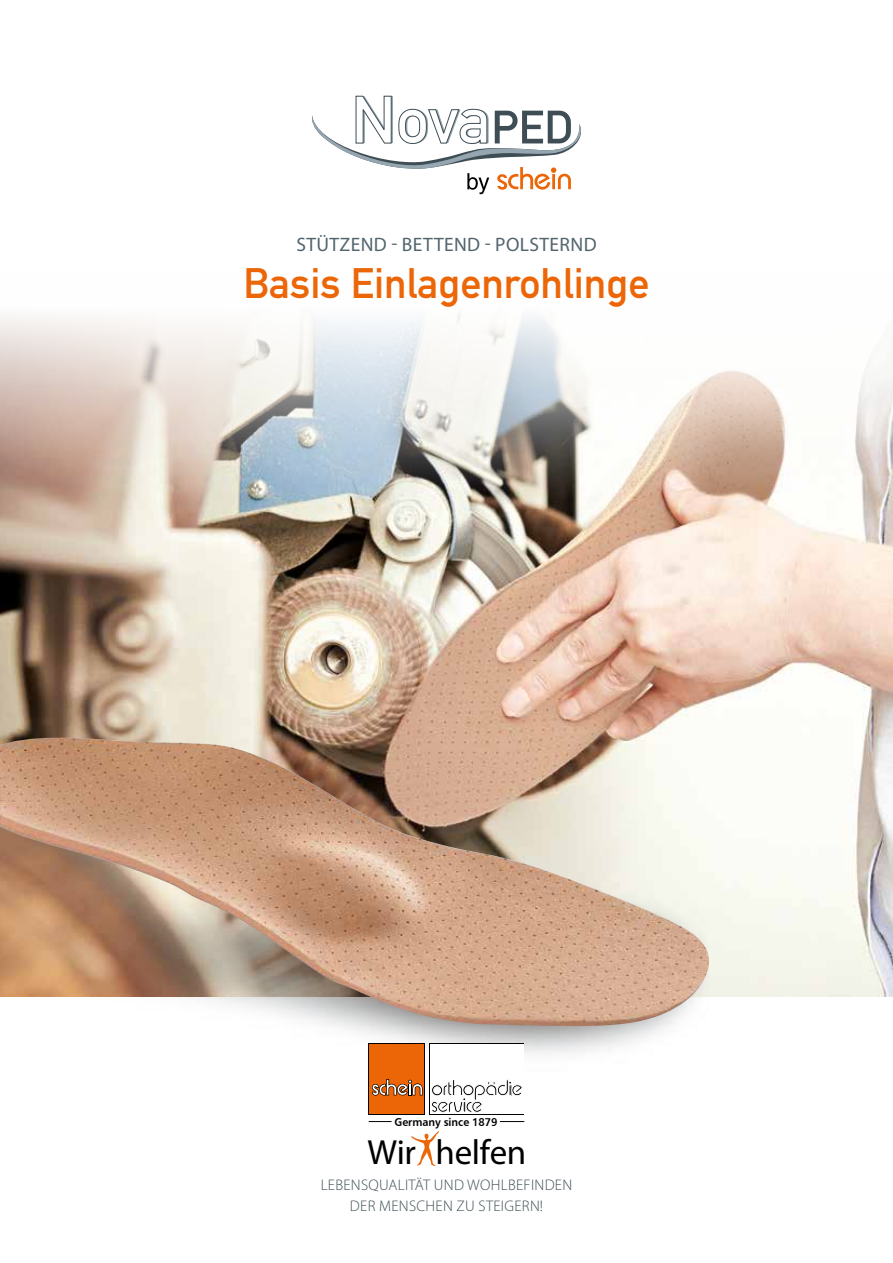
<style>
.page{position:relative;width:893px;height:1263px;background:#fff}
.page>*{position:absolute;margin:0;border:0;box-sizing:border-box;transform-origin:0 0}
.t1{font:42px "DIN Mittelschrift Alternate";color:#ec6608}
.t2{font:34.95px "Myriad Pro";letter-spacing:-.01em;color:#000}
.t3{font:19.5px "Myriad Pro";letter-spacing:.02em;color:#52646d}
.t4{font:300 15.45px/20.7px "Myriad Pro";letter-spacing:.02em;color:#3e4e54;text-align:center}
.t5{font:11.4px "Humanist 777 BT Bold B";color:#000;scale:.94 1}
</style>
<div class="page">
<img style="left:0;top:314px;width:893px;height:682px">
<svg style="left:311px;top:95px;width:270px;height:99px"></svg>
<img style="left:338px;top:1026px;width:330px;height:75px">
<img style="left:0;top:738px;width:709px;height:288px">
<svg style="left:429px;top:1044px;width:95px;height:71px"></svg>
<div style="left:430px;top:1044px;width:93px;height:70px;background:#fff"></div>
<svg style="left:431px;top:1079px;width:92px;height:34px"></svg>
<div style="left:369px;top:1044px;width:56px;height:71px;background:#000"></div>
<div style="left:369px;top:1044px;width:55px;height:70px;background:#ec6608"></div>
<svg style="left:372px;top:1079px;width:51px;height:17px"></svg>
<svg style="left:369px;top:1121px;width:23px;height:1px"></svg>
<svg style="left:500px;top:1121px;width:24px;height:1px"></svg>
<svg style="left:411px;top:1131px;width:28px;height:35px"></svg>
<p class="t3" style="left:296px;top:232px;width:302px">STÜTZEND - BETTEND - POLSTERND</p>
<h1 class="t1" style="left:244px;top:258px;width:407px">Basis Einlagenrohlinge</h1>
<p class="t5" style="left:394px;top:1114px;width:111px">Germany since 1879</p>
<h2 class="t2" style="left:367px;top:1131px;width:160px">Wir helfen</h2>
<p class="t4" style="left:321px;top:1175px;width:253px">LEBENSQUALITÄT UND WOHLBEFINDEN<br>DER MENSCHEN ZU STEIGERN!</p>
</div>
